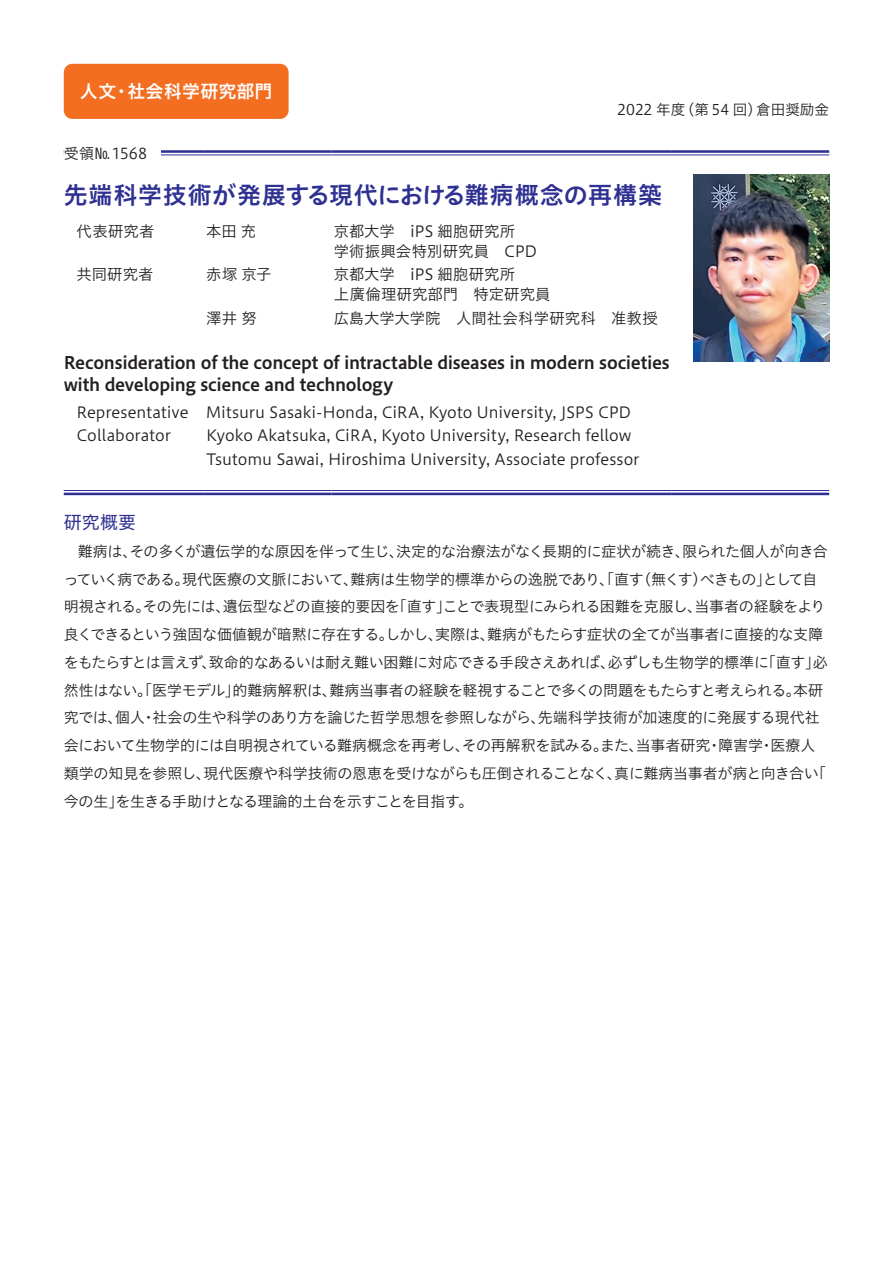
<style>
.page{position:relative;width:893px;height:1263px;background:#fff}
.page>*{position:absolute;margin:0;border:0;box-sizing:border-box;transform-origin:0 0}
.t1{font:24px "Hiragino UD Sans Std N W6";letter-spacing:.025em;color:#2e3092}
.t2{font:18px "Hiragino UD Sans Std N W6";letter-spacing:.015em;color:#fff}
.t3{font:18px "Hiragino UD Sans Std N W4";color:#2e3092}
.t4{font:17.25px/22.5px "Hiragino UD Sans Std N W6";letter-spacing:-.015em;color:#231f20}
.t5{font:15.3px/19.5px "Hiragino UD Sans Std N W3";letter-spacing:-.005em;color:#231f20}
.t6{font:15px/27.8px "Hiragino UD Sans Std N W3";letter-spacing:-.025em;color:#231f20}
.t7{font:14.7px "Hiragino UD Sans Std N W3";color:#231f20}
</style>
<div class="page">
<svg style="left:64px;top:492px;width:140px;height:1px"></svg>
<svg style="left:204px;top:492px;width:128px;height:1px"></svg>
<svg style="left:332px;top:492px;width:340px;height:1px"></svg>
<svg style="left:672px;top:492px;width:157px;height:1px"></svg>
<hr style="left:64px;top:490px;width:140px;height:1px;background:#2e3092">
<hr style="left:64px;top:493px;width:140px;height:2px;background:#2e3092">
<hr style="left:204px;top:490px;width:128px;height:1px;background:#2e3092">
<hr style="left:204px;top:493px;width:128px;height:2px;background:#2e3092">
<hr style="left:332px;top:490px;width:340px;height:1px;background:#2e3092">
<hr style="left:332px;top:493px;width:340px;height:2px;background:#2e3092">
<hr style="left:64px;top:150px;width:140px;height:3px;background:#2e3092">
<hr style="left:64px;top:154px;width:140px;height:1px;background:#2e3092">
<hr style="left:204px;top:150px;width:128px;height:3px;background:#2e3092">
<hr style="left:204px;top:154px;width:128px;height:1px;background:#2e3092">
<hr style="left:332px;top:150px;width:340px;height:3px;background:#2e3092">
<hr style="left:332px;top:154px;width:340px;height:1px;background:#2e3092">
<hr style="left:672px;top:150px;width:157px;height:3px;background:#2e3092">
<hr style="left:672px;top:154px;width:157px;height:1px;background:#2e3092">
<hr style="left:672px;top:490px;width:157px;height:1px;background:#2e3092">
<hr style="left:672px;top:493px;width:157px;height:2px;background:#2e3092">
<img style="left:693px;top:174px;width:136px;height:187px">
<div style="left:64px;top:143px;width:96px;height:21px;background:#fff"></div>
<div style="left:64px;top:64px;width:225px;height:55px;background:#f36e21;border-radius:8px"></div>
<p class="t2" style="left:80px;top:78px;width:194px">人文・社会科学研究部門</p>
<p class="t6" style="left:64px;top:139px;width:85px">受領№ 1568</p>
<p class="t7" style="left:617px;top:98px;width:213px">2022 年度（第 54 回）倉田奨励金</p>
<h1 class="t1" style="left:64px;top:176px;width:600px">先端科学技術が発展する現代における難病概念の再構築</h1>
<p class="t5" style="left:77px;top:221px;width:79px">代表研究者</p>
<p class="t5" style="left:206px;top:221px;width:51px">本田 充</p>
<p class="t5" style="left:334px;top:221px;width:205px">京都大学　iPS 細胞研究所　学術振興会特別研究員　CPD</p>
<p class="t5" style="left:77px;top:264px;width:78px">共同研究者</p>
<p class="t5" style="left:206px;top:264px;width:67px">赤塚 京子</p>
<p class="t5" style="left:334px;top:264px;width:218px">京都大学　iPS 細胞研究所　<br>上廣倫理研究部門　特定研究員</p>
<p class="t5" style="left:206px;top:307px;width:52px">澤井 努</p>
<p class="t5" style="left:334px;top:307px;width:325px">広島大学大学院　人間社会科学研究科　准教授</p>
<p class="t4" style="left:64px;top:350px;width:608px">Reconsideration of the concept of intractable diseases in modern societies with developing science and technology</p>
<p class="t5" style="left:77px;top:399px;width:556px;line-height:23.9px">Representative Mitsuru Sasaki-Honda, CiRA, Kyoto University, JSPS CPD<br>Collaborator</p>
<p class="t5" style="left:206px;top:423px;width:435px;line-height:23.9px">Kyoko Akatsuka, CiRA, Kyoto University, Research fellow<br>Tsutomu Sawai, Hiroshima University, Associate professor</p>
<p class="t3" style="left:64px;top:509px;width:74px">研究概要</p>
<p class="t6" style="left:64px;top:536px;width:766px;text-indent:14px">難病は、その多くが遺伝学的な原因を伴って生じ、決定的な治療法がなく長期的に症状が続き、限られた個人が向き合っていく病である。現代医療の文脈において、難病は生物学的標準からの逸脱であり、「直す（無くす）べきもの」として自明視される。その先には、遺伝型などの直接的要因を「直す」ことで表現型にみられる困難を克服し、当事者の経験をより良くできるという強固な価値観が暗黙に存在する。しかし、実際は、難病がもたらす症状の全てが当事者に直接的な支障をもたらすとは言えず、致命的なあるいは耐え難い困難に対応できる手段さえあれば、必ずしも生物学的標準に「直す」必然性はない。「医学モデル」的難病解釈は、難病当事者の経験を軽視することで多くの問題をもたらすと考えられる。本研究では、個人・社会の生や科学のあり方を論じた哲学思想を参照しながら、先端科学技術が加速度的に発展する現代社会において生物学的には自明視されている難病概念を再考し、その再解釈を試みる。また、当事者研究・障害学・医療人類学の知見を参照し、現代医療や科学技術の恩恵を受けながらも圧倒されることなく、真に難病当事者が病と向き合い「今の生」を生きる手助けとなる理論的土台を示すことを目指す。</p>
</div>
